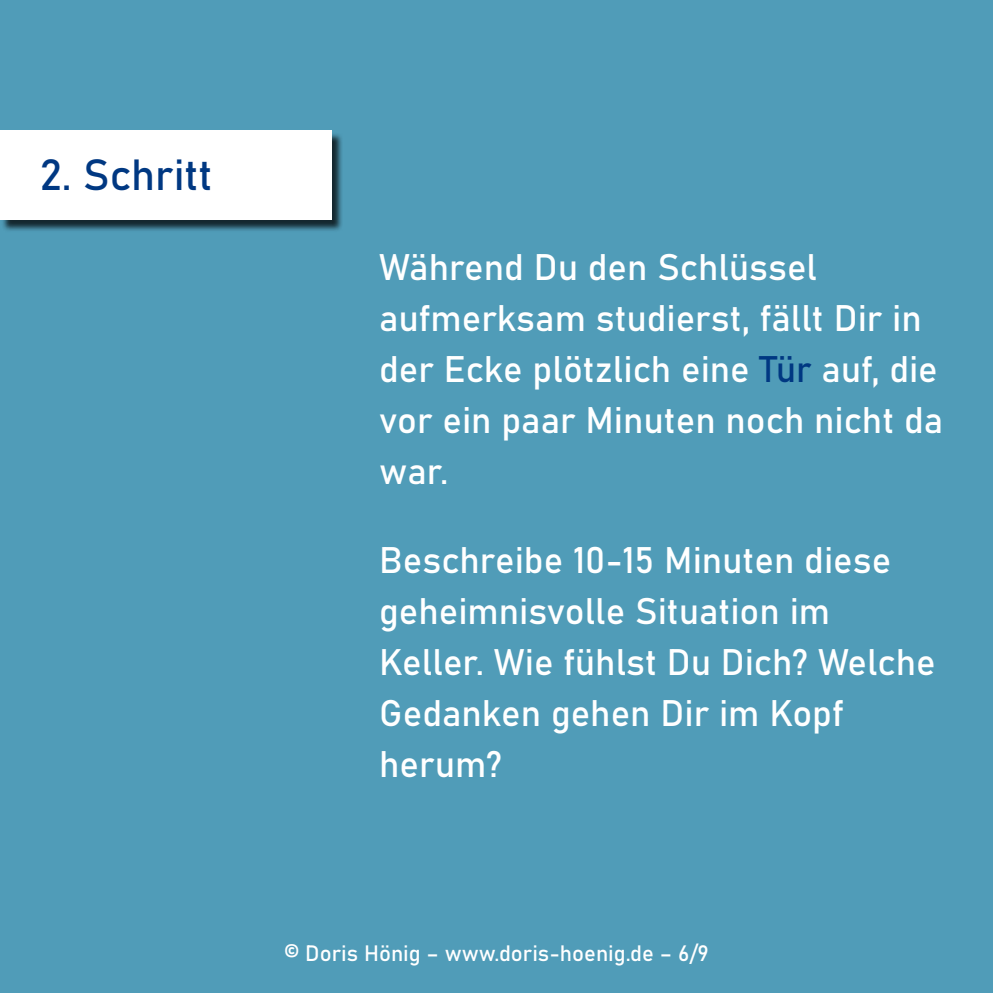
<style>
.page{position:relative;width:993px;height:993px;background:#fff}
.page>*{position:absolute;margin:0;border:0;box-sizing:border-box;transform-origin:0 0}
.t1{font:43px "Bahnschrift";color:#003882}
.t2{font:36.5px/51.1px "Bahnschrift";color:#fff}
.t3{font:22px "Bahnschrift";color:#fff}
.s1{color:#003882}
</style>
<div class="page">
<div style="left:0;top:0;width:992px;height:992px;background:#509cb8"></div>
<div style="left:2px;top:132px;width:341px;height:100px;background:#000;opacity:.75"></div>
<div style="left:0;top:130px;width:331px;height:90px;background:#fff"></div>
<p class="t1" style="left:40px;top:148px;width:174px">2. Schritt</p>
<p class="t2" style="left:379px;top:241px;width:565px">Während Du den Schlüssel aufmerksam studierst, fällt Dir in der Ecke plötzlich eine <span class="s1">Tür</span> auf, die vor ein paar Minuten noch nicht da war.</p>
<p class="t2" style="left:379px;top:534px;width:558px">Beschreibe 10-15 Minuten diese geheimnisvolle Situation im<br>Keller. Wie fühlst Du Dich? Welche<br>Gedanken gehen Dir im Kopf herum?</p>
<p class="t3" style="left:284px;top:938px;width:426px">© Doris Hönig – www.doris-hoenig.de – 6/9</p>
</div>
